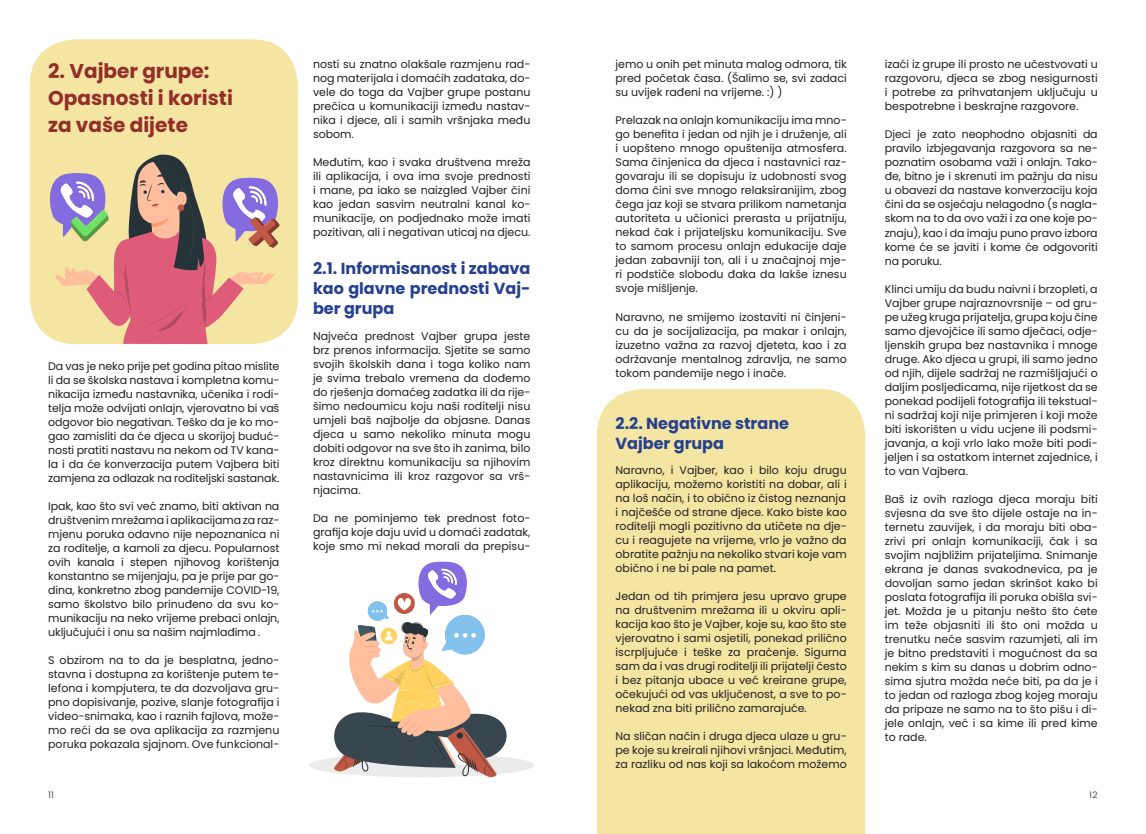
<style>
.page{position:relative;width:1146px;height:834px;background:#fff}
.page>*{position:absolute;margin:0;border:0;box-sizing:border-box;transform-origin:0 0}
.t1{font:700 20px/27px "Poppins";color:#942e28}
.t2{font:700 16px/20px "Poppins";color:#25408f;text-align:justify}
.t3{font:11px/14px "Poppins";color:#231f20;text-align:justify}
.t4{font:9px "Poppins";color:#231f20}
</style>
<div class="page">
<div style="left:30px;top:39px;width:268px;height:305px;background:#f4e5a3;border-radius:45px"></div>
<svg style="left:50px;top:154px;width:229px;height:190px"></svg>
<div style="left:309px;top:753px;width:225px;height:24px;background:#ebebeb;border-radius:50%"></div>
<svg style="left:332px;top:561px;width:179px;height:216px"></svg>
<div style="left:597px;top:389px;width:268px;height:444px;background:#f4e5a3"></div>
<h1 class="t1" style="left:48px;top:57px;width:186px">2. Vajber grupe:<br>Opasnosti i koristi za vaše dijete</h1>
<p class="t3" style="left:48px;top:359px;width:233px">Da vas je neko prije pet godina pitao mislite li da se školska nastava i kompletna komu&shy;nikacija između nastavnika, učenika i rodi&shy;telja može odvijati onlajn, vjerovatno bi vaš odgovor bio negativan. Teško da je ko mo&shy;gao zamisliti da će djeca u skorijoj buduć&shy;nosti pratiti nastavu na nekom od TV kana&shy;la i da će konverzacija putem Vajbera biti zamjena za odlazak na roditeljski sastanak.</p>
<p class="t3" style="left:48px;top:499px;width:233px">Ipak, kao što svi već znamo, biti aktivan na društvenim mrežama i aplikacijama za raz&shy;mjenu poruka odavno nije nepoznanica ni za roditelje, a kamoli za djecu. Popularnost ovih kanala i stepen njihovog korištenja konstantno se mijenjaju, pa je prije par go&shy;dina, konkretno zbog pandemije COVID-19, samo školstvo bilo prinuđeno da svu ko&shy;munikaciju na neko vrijeme prebaci onlajn, uključujući i onu sa našim najmlađima .</p>
<p class="t3" style="left:48px;top:653px;width:233px">S obzirom na to da je besplatna, jedno&shy;stavna i dostupna za korištenje putem te&shy;lefona i kompjutera, te da dozvoljava gru&shy;pno dopisivanje, pozive, slanje fotografija i video-snimaka, kao i raznih fajlova, može&shy;mo reći da se ova aplikacija za razmjenu poruka pokazala sjajnom. Ove funkcional-</p>
<p class="t3" style="left:313px;top:57px;width:219px">nosti su znatno olakšale razmjenu rad&shy;nog materijala i domaćih zadataka, do&shy;vele do toga da Vajber grupe postanu prečica u komunikaciji između nastav&shy;nika i djece, ali i samih vršnjaka među sobom.</p>
<p class="t3" style="left:313px;top:155px;width:219px">Međutim, kao i svaka društvena mreža ili aplikacija, i ova ima svoje prednosti i mane, pa iako se naizgled Vajber čini kao jedan sasvim neutralni kanal ko&shy;munikacije, on podjednako može imati pozitivan, ali i negativan uticaj na djecu.</p>
<h2 class="t2" style="left:313px;top:259px;width:219px">2.1. Informisanost i zabava kao glavne prednosti Vaj&shy;ber grupa</h2>
<p class="t3" style="left:313px;top:329px;width:219px">Najveća prednost Vajber grupa jeste brz prenos informacija. Sjetite se samo svojih školskih dana i toga koliko nam je svima trebalo vremena da dođemo do rješenja domaćeg zadatka ili da rije&shy;šimo nedoumicu koju naši roditelji nisu umjeli baš najbolje da objasne. Danas djeca u samo nekoliko minuta mogu dobiti odgovor na sve što ih zanima, bilo kroz direktnu komunikaciju sa njihovim nastavnicima ili kroz razgovor sa vrš&shy;njacima.</p>
<p class="t3" style="left:313px;top:511px;width:219px">Da ne pominjemo tek prednost foto&shy;grafija koje daju uvid u domaći zadatak, koje smo mi nekad morali da prepisu-</p>
<p class="t3" style="left:615px;top:57px;width:233px">jemo u onih pet minuta malog odmora, tik pred početak časa. (Šalimo se, svi zadaci su uvijek rađeni na vrijeme. :) )</p>
<p class="t3" style="left:615px;top:113px;width:233px">Prelazak na onlajn komunikaciju ima mno&shy;go benefita i jedan od njih je i druženje, ali i uopšteno mnogo opuštenija atmosfera.<br>Sama činjenica da djeca i nastavnici raz&shy;govaraju ili se dopisuju iz udobnosti svog doma čini sve mnogo relaksiranijim, zbog čega jaz koji se stvara prilikom nametanja autoriteta u učionici prerasta u prijatniju, nekad čak i prijateljsku komunikaciju. Sve to samom procesu onlajn edukacije daje jedan zabavniji ton, ali i u značajnoj mje&shy;ri podstiče slobodu đaka da lakše iznesu svoje mišljenje.</p>
<p class="t3" style="left:615px;top:309px;width:233px">Naravno, ne smijemo izostaviti ni činjeni&shy;cu da je socijalizacija, pa makar i onlajn, izuzetno važna za razvoj djeteta, kao i za održavanje mentalnog zdravlja, ne samo tokom pandemije nego i inače.</p>
<h2 class="t2" style="left:615px;top:413px;width:175px">2.2. Negativne strane<br>Vajber grupa</h2>
<p class="t3" style="left:615px;top:463px;width:233px">Naravno, i Vajber, kao i bilo koju drugu aplikaciju, možemo koristiti na dobar, ali i na loš način, i to obično iz čistog neznanja i najčešće od strane djece. Kako biste kao roditelji mogli pozitivno da utičete na dje&shy;cu i reagujete na vrijeme, vrlo je važno da obratite pažnju na nekoliko stvari koje vam obično i ne bi pale na pamet.</p>
<p class="t3" style="left:615px;top:589px;width:233px">Jedan od tih primjera jesu upravo grupe na društvenim mrežama ili u okviru apli&shy;kacija kao što je Vajber, koje su, kao što ste vjerovatno i sami osjetili, ponekad prilično iscrpljujuće i teške za praćenje. Sigurna sam da i vas drugi roditelji ili prijatelji često i bez pitanja ubace u već kreirane grupe, očekujući od vas uključenost, a sve to po&shy;nekad zna biti prilično zamarajuće.</p>
<p class="t3" style="left:615px;top:729px;width:233px">Na sličan način i druga djeca ulaze u gru&shy;pe koje su kreirali njihovi vršnjaci. Međutim, za razliku od nas koji sa lakoćom možemo</p>
<p class="t3" style="left:884px;top:58px;width:214px">izaći iz grupe ili prosto ne učestvovati u razgovoru, djeca se zbog nesigurnosti i potrebe za prihvatanjem uključuju u bespotrebne i beskrajne razgovore.</p>
<p class="t3" style="left:884px;top:128px;width:214px">Djeci je zato neophodno objasniti da pravilo izbjegavanja razgovora sa ne&shy;poznatim osobama važi i onlajn. Tako&shy;đe, bitno je i skrenuti im pažnju da nisu u obavezi da nastave konverzaciju koja čini da se osjećaju nelagodno (s nagla&shy;skom na to da ovo važi i za one koje po&shy;znaju), kao i da imaju puno pravo izbora kome će se javiti i kome će odgovoriti na poruku.</p>
<p class="t3" style="left:884px;top:282px;width:214px">Klinci umiju da budu naivni i brzopleti, a Vajber grupe najraznovrsnije – od gru&shy;pe užeg kruga prijatelja, grupa koju čine samo djevojčice ili samo dječaci, odje&shy;ljenskih grupa bez nastavnika i mnoge druge. Ako djeca u grupi, ili samo jedno od njih, dijele sadržaj ne razmišljajući o daljim posljedicama, nije rijetkost da se ponekad podijeli fotografija ili tekstual&shy;ni sadržaj koji nije primjeren i koji može biti iskorišten u vidu ucjene ili podsmi&shy;javanja, a koji vrlo lako može biti podi&shy;jeljen i sa ostatkom internet zajednice, i to van Vajbera.</p>
<p class="t3" style="left:884px;top:492px;width:214px">Baš iz ovih razloga djeca moraju biti svjesna da sve što dijele ostaje na in&shy;ternetu zauvijek, i da moraju biti oba&shy;zrivi pri onlajn komunikaciji, čak i sa svojim najbližim prijateljima. Snimanje ekrana je danas svakodnevica, pa je dovoljan samo jedan skrinšot kako bi poslata fotografija ili poruka obišla svi&shy;jet. Možda je u pitanju nešto što ćete im teže objasniti ili što oni možda u trenutku neće sasvim razumjeti, ali im je bitno predstaviti i mogućnost da sa nekim s kim su danas u dobrim odno&shy;sima sjutra možda neće biti, pa da je i to jedan od razloga zbog kojeg moraju da pripaze ne samo na to što pišu i di&shy;jele onlajn, već i sa kime ili pred kime to rade.</p>
<p class="t4" style="left:48px;top:789px;width:7px">11</p>
<p class="t4" style="left:1089px;top:789px;width:10px">12</p>
</div>
